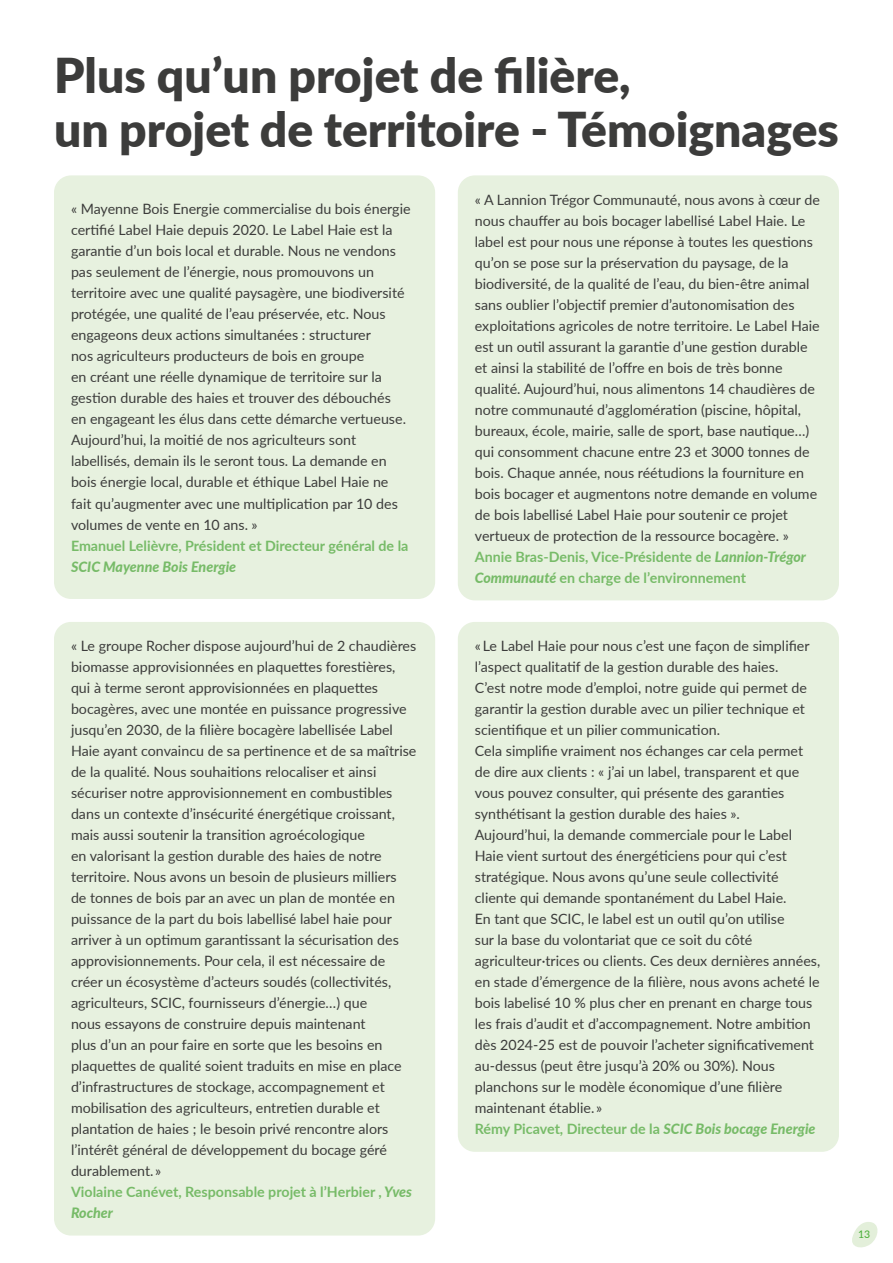
<style>
.page{position:relative;width:893px;height:1263px;background:#fff}
.page>*{position:absolute;margin:0;border:0;box-sizing:border-box;transform-origin:0 0}
.t1{font:900 48px/54px "Lato";color:#3c3c3b}
.t2{font:14.25px/21px "Lato";color:#3c3c3b}
.t3{font:700 14.25px "Lato";color:#77bb68}
.t4{font:italic 800 14.25px "Lato";color:#77bb68}
.t5{font:10.5px "Lato";color:#45ac34}
.s1{font-weight:700;color:#77bb68}
.s2{font-weight:800;font-style:italic;color:#77bb68}
</style>
<div class="page">
<svg style="left:852px;top:1222px;width:26px;height:26px"></svg>
<div style="left:54px;top:175px;width:381px;height:424px;background:#e7f1df;border-radius:17px"></div>
<div style="left:54px;top:622px;width:381px;height:613px;background:#e7f1df;border-radius:17px"></div>
<div style="left:458px;top:622px;width:381px;height:530px;background:#e7f1df;border-radius:17px"></div>
<div style="left:458px;top:175px;width:381px;height:425px;background:#e7f1df;border-radius:17px"></div>
<h1 class="t1" style="left:54px;top:46px;width:786px">Plus qu’un projet de filière,<br>un projet de territoire - Témoignages</h1>
<p class="t2" style="left:71px;top:198px;width:341px">« Mayenne Bois Energie commercialise du bois énergie certifié Label Haie depuis 2020. Le Label Haie est la garantie d’un bois local et durable. Nous ne vendons pas seulement de l’énergie, nous promouvons un territoire avec une qualité paysagère, une biodiversité protégée, une qualité de l’eau préservée, etc. Nous engageons deux actions simultanées : structurer<br>nos agriculteurs producteurs de bois en groupe<br>en créant une réelle dynamique de territoire sur la gestion durable des haies et trouver des débouchés<br>en engageant les élus dans cette démarche vertueuse.<br>Aujourd’hui, la moitié de nos agriculteurs sont labellisés, demain ils le seront tous. La demande en bois énergie local, durable et éthique Label Haie ne fait qu’augmenter avec une multiplication par 10 des volumes de vente en 10 ans. »</p>
<p class="t3" style="left:71px;top:535px;width:339px">Emanuel Lelièvre, Président et Directeur général de la</p>
<p class="t4" style="left:71px;top:556px;width:167px">SCIC Mayenne Bois Energie</p>
<p class="t2" style="left:475px;top:188px;width:347px">« A Lannion Trégor Communauté, nous avons à cœur de nous chauffer au bois bocager labellisé Label Haie. Le label est pour nous une réponse à toutes les questions qu’on se pose sur la préservation du paysage, de la biodiversité, de la qualité de l’eau, du bien-être animal sans oublier l’objectif premier d’autonomisation des exploitations agricoles de notre territoire. Le Label Haie est un outil assurant la garantie d’une gestion durable et ainsi la stabilité de l’offre en bois de très bonne qualité. Aujourd’hui, nous alimentons 14 chaudières de notre communauté d’agglomération (piscine, hôpital, bureaux, école, mairie, salle de sport, base nautique…) qui consomment chacune entre 23 et 3000 tonnes de bois. Chaque année, nous réétudions la fourniture en bois bocager et augmentons notre demande en volume de bois labellisé Label Haie pour soutenir ce projet vertueux de protection de la ressource bocagère. » <span class="s1">Annie Bras-Denis, Vice-Présidente de</span> <span class="s2">Lannion-Trégor Communauté</span> <span class="s1">en charge de l’environnement</span></p>
<p class="t2" style="left:71px;top:635px;width:347px">« Le groupe Rocher dispose aujourd’hui de 2 chaudières biomasse approvisionnées en plaquettes forestières, qui à terme seront approvisionnées en plaquettes bocagères, avec une montée en puissance progressive jusqu’en 2030, de la filière bocagère labellisée Label Haie ayant convaincu de sa pertinence et de sa maîtrise de la qualité. Nous souhaitions relocaliser et ainsi sécuriser notre approvisionnement en combustibles dans un contexte d’insécurité énergétique croissant, mais aussi soutenir la transition agroécologique<br>en valorisant la gestion durable des haies de notre territoire. Nous avons un besoin de plusieurs milliers<br>de tonnes de bois par an avec un plan de montée en puissance de la part du bois labellisé label haie pour arriver à un optimum garantissant la sécurisation des approvisionnements. Pour cela, il est nécessaire de créer un écosystème d’acteurs soudés (collectivités, agriculteurs, SCIC, fournisseurs d’énergie…) que<br>nous essayons de construire depuis maintenant<br>plus d’un an pour faire en sorte que les besoins en plaquettes de qualité soient traduits en mise en place d’infrastructures de stockage, accompagnement et mobilisation des agriculteurs, entretien durable et plantation de haies ; le besoin privé rencontre alors l’intérêt général de développement du bocage géré durablement. »<br><span class="s1">Violaine Canévet, Responsable projet à l’Herbier ,</span> <span class="s2">Yves Rocher</span></p>
<p class="t2" style="left:475px;top:635px;width:347px">« Le Label Haie pour nous c’est une façon de simplifier l’aspect qualitatif de la gestion durable des haies.<br>C’est notre mode d’emploi, notre guide qui permet de garantir la gestion durable avec un pilier technique et scientifique et un pilier communication.<br>Cela simplifie vraiment nos échanges car cela permet de dire aux clients : « j’ai un label, transparent et que vous pouvez consulter, qui présente des garanties synthétisant la gestion durable des haies ».<br>Aujourd’hui, la demande commerciale pour le Label Haie vient surtout des énergéticiens pour qui c’est stratégique. Nous avons qu’une seule collectivité cliente qui demande spontanément du Label Haie.<br>En tant que SCIC, le label est un outil qu’on utilise<br>sur la base du volontariat que ce soit du côté agriculteur·trices ou clients. Ces deux dernières années, en stade d’émergence de la filière, nous avons acheté le bois labelisé 10 % plus cher en prenant en charge tous les frais d’audit et d’accompagnement. Notre ambition dès 2024-25 est de pouvoir l’acheter significativement au-dessus (peut être jusqu’à 20% ou 30%). Nous planchons sur le modèle économique d’une filière maintenant établie. »<br><span class="s1">Rémy Picavet, Directeur de la</span> <span class="s2">SCIC Bois bocage Energie</span></p>
<p class="t5" style="left:858px;top:1227px;width:14px">13</p>
</div>
